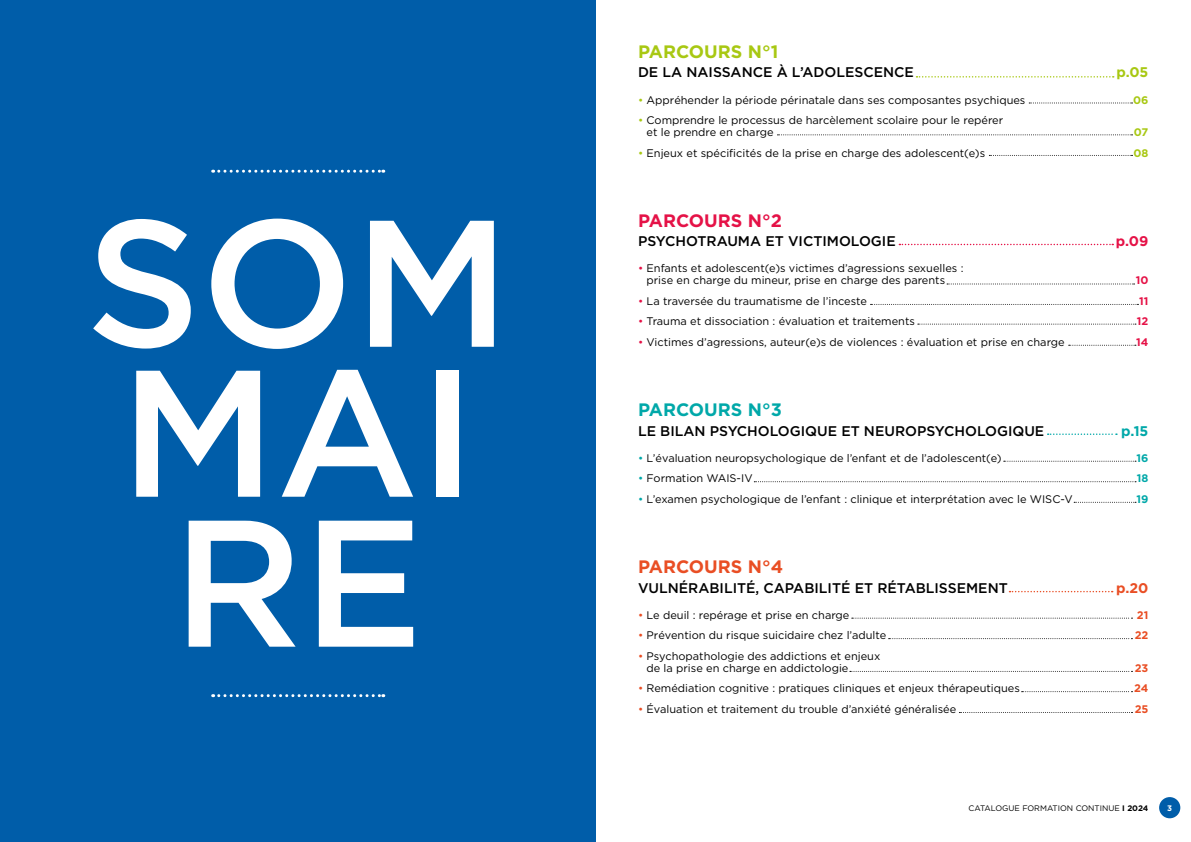
<style>
.page{position:relative;width:1191px;height:842px;background:#fff}
.page>*{position:absolute;margin:0;border:0;box-sizing:border-box;transform-origin:0 0}
.t1{font:500 180px/149.9px "Gotham HTF";color:#fff}
.t2{font:700 18px "Gotham HTF";color:#a8c813}
.t3{font:700 18px "Gotham HTF";color:#e51247}
.t4{font:700 18px "Gotham HTF";color:#00a8a9}
.t5{font:700 18px "Gotham HTF";color:#e94e24}
.t6{font:500 14px "Gotham HTF";color:#000}
.t7{font:700 14px "Gotham HTF";color:#a8c813}
.t8{font:700 14px "Gotham HTF";color:#e51247}
.t9{font:700 14px "Gotham HTF";color:#00a8a9}
.t10{font:700 14px "Gotham HTF";color:#e94e24}
.t11{font:11px/12px "Gotham HTF";color:#000}
.t12{font:700 11px "Gotham HTF";color:#e94e24}
.t13{font:700 11px "Gotham HTF";color:#e51247}
.t14{font:700 11px "Gotham HTF";color:#a8c813}
.t15{font:700 11px "Gotham HTF";color:#00a8a9}
.t16{font:8px "Gotham HTF";color:#000}
.t17{font:700 8px "Gotham HTF";color:#fff}
.s1{color:#a8c813}
.s2{color:#e51247}
.s3{color:#00a8a9}
.s4{color:#e94e24}
.s5{font-weight:700}
</style>
<div class="page">
<div style="left:0;top:0;width:595px;height:842px;background:#005da9"></div>
<svg style="left:213px;top:170px;width:171px;height:3px"></svg>
<svg style="left:213px;top:694px;width:171px;height:3px"></svg>
<svg style="left:916px;top:76px;width:197px;height:2px"></svg>
<svg style="left:899px;top:244px;width:214px;height:1px"></svg>
<svg style="left:1047px;top:433px;width:70px;height:2px"></svg>
<svg style="left:1009px;top:591px;width:103px;height:1px"></svg>
<svg style="left:1029px;top:102px;width:103px;height:1px"></svg>
<svg style="left:947px;top:283px;width:187px;height:1px"></svg>
<svg style="left:870px;top:304px;width:268px;height:1px"></svg>
<svg style="left:1003px;top:461px;width:133px;height:1px"></svg>
<svg style="left:851px;top:618px;width:281px;height:1px"></svg>
<svg style="left:888px;top:638px;width:244px;height:1px"></svg>
<svg style="left:850px;top:671px;width:282px;height:1px"></svg>
<svg style="left:1021px;top:691px;width:111px;height:1px"></svg>
<svg style="left:959px;top:712px;width:173px;height:1px"></svg>
<svg style="left:754px;top:481px;width:382px;height:1px"></svg>
<svg style="left:1074px;top:502px;width:62px;height:1px"></svg>
<svg style="left:917px;top:324px;width:219px;height:1px"></svg>
<svg style="left:1068px;top:345px;width:68px;height:1px"></svg>
<svg style="left:777px;top:134px;width:355px;height:1px"></svg>
<svg style="left:989px;top:155px;width:143px;height:1px"></svg>
<div style="left:1159px;top:797px;width:21px;height:21px;background:#005da9;border-radius:50%"></div>
<h1 class="t1" style="left:85px;top:204px;width:426px">SOM<br>MAI<br>RE</h1>
<h2 class="t2" style="left:638px;top:41px;width:142px">PARCOURS N°1</h2>
<p class="t6" style="left:638px;top:64px;width:277px">DE LA NAISSANCE À L’ADOLESCENCE</p>
<p class="t7" style="left:1116px;top:64px;width:34px">p.05</p>
<p class="t11" style="left:638px;top:93px;width:389px"><span class="s1">•</span> Appréhender la période périnatale dans ses composantes psychiques</p>
<p class="t14" style="left:1133px;top:93px;width:17px">06</p>
<p class="t11" style="left:646px;top:114px;width:358px;text-indent:-9px"><span class="s1">•</span> Comprendre le processus de harcèlement scolaire pour le repérer et le prendre en charge</p>
<p class="t14" style="left:1133px;top:126px;width:16px">07</p>
<p class="t11" style="left:638px;top:146px;width:349px"><span class="s1">•</span> Enjeux et spécificités de la prise en charge des adolescent(e)s</p>
<p class="t14" style="left:1133px;top:146px;width:16px">08</p>
<h2 class="t3" style="left:638px;top:210px;width:145px">PARCOURS N°2</h2>
<p class="t6" style="left:638px;top:233px;width:259px">PSYCHOTRAUMA ET VICTIMOLOGIE</p>
<p class="t8" style="left:1116px;top:233px;width:34px">p.09</p>
<p class="t11" style="left:646px;top:262px;width:318px;text-indent:-9px"><span class="s2">•</span> Enfants et adolescent(e)s victimes d’agressions sexuelles : prise en charge du mineur, prise en charge des parents</p>
<p class="t13" style="left:1135px;top:274px;width:14px">10</p>
<p class="t11" style="left:638px;top:295px;width:230px"><span class="s2">•</span> La traversée du traumatisme de l’inceste</p>
<p class="t13" style="left:1139px;top:295px;width:11px">11</p>
<p class="t11" style="left:638px;top:315px;width:278px"><span class="s2">•</span> Trauma et dissociation : évaluation et traitements</p>
<p class="t13" style="left:1137px;top:315px;width:13px">12</p>
<p class="t11" style="left:638px;top:336px;width:428px"><span class="s2">•</span> Victimes d’agressions, auteur(e)s de violences : évaluation et prise en charge</p>
<p class="t13" style="left:1136px;top:336px;width:14px">14</p>
<h2 class="t4" style="left:638px;top:399px;width:145px">PARCOURS N°3</h2>
<p class="t6" style="left:638px;top:423px;width:408px">LE BILAN PSYCHOLOGIQUE ET NEUROPSYCHOLOGIQUE</p>
<p class="t9" style="left:1121px;top:423px;width:29px">p.15</p>
<p class="t11" style="left:638px;top:452px;width:365px"><span class="s3">•</span> L’évaluation neuropsychologique de l’enfant et de l’adolescent(e)</p>
<p class="t15" style="left:1136px;top:452px;width:13px">16</p>
<p class="t11" style="left:638px;top:472px;width:116px"><span class="s3">•</span> Formation WAIS-IV</p>
<p class="t15" style="left:1136px;top:472px;width:13px">18</p>
<p class="t11" style="left:638px;top:493px;width:436px"><span class="s3">•</span> L’examen psychologique de l’enfant : clinique et interprétation avec le WISC-V</p>
<p class="t15" style="left:1136px;top:493px;width:13px">19</p>
<h2 class="t5" style="left:638px;top:556px;width:147px">PARCOURS N°4</h2>
<p class="t6" style="left:638px;top:580px;width:371px">VULNÉRABILITÉ, CAPABILITÉ ET RÉTABLISSEMENT</p>
<p class="t10" style="left:1116px;top:579px;width:34px">p.20</p>
<p class="t11" style="left:638px;top:609px;width:213px"><span class="s4">•</span> Le deuil : repérage et prise en charge</p>
<p class="t12" style="left:1137px;top:608px;width:13px">21</p>
<p class="t11" style="left:638px;top:629px;width:250px"><span class="s4">•</span> Prévention du risque suicidaire chez l’adulte</p>
<p class="t12" style="left:1134px;top:629px;width:15px">22</p>
<p class="t11" style="left:646px;top:650px;width:235px;text-indent:-9px"><span class="s4">•</span> Psychopathologie des addictions et enjeux de la prise en charge en addictologie</p>
<p class="t12" style="left:1134px;top:661px;width:15px">23</p>
<p class="t11" style="left:638px;top:682px;width:383px"><span class="s4">•</span> Remédiation cognitive : pratiques cliniques et enjeux thérapeutiques</p>
<p class="t12" style="left:1134px;top:682px;width:16px">24</p>
<p class="t11" style="left:638px;top:703px;width:320px"><span class="s4">•</span> Évaluation et traitement du trouble d’anxiété généralisée</p>
<p class="t12" style="left:1134px;top:702px;width:15px">25</p>
<p class="t16" style="left:968px;top:804px;width:181px">CATALOGUE FORMATION CONTINUE <span class="s5">I 2024</span></p>
<p class="t17" style="left:1167px;top:804px;width:6px">3</p>
</div>
